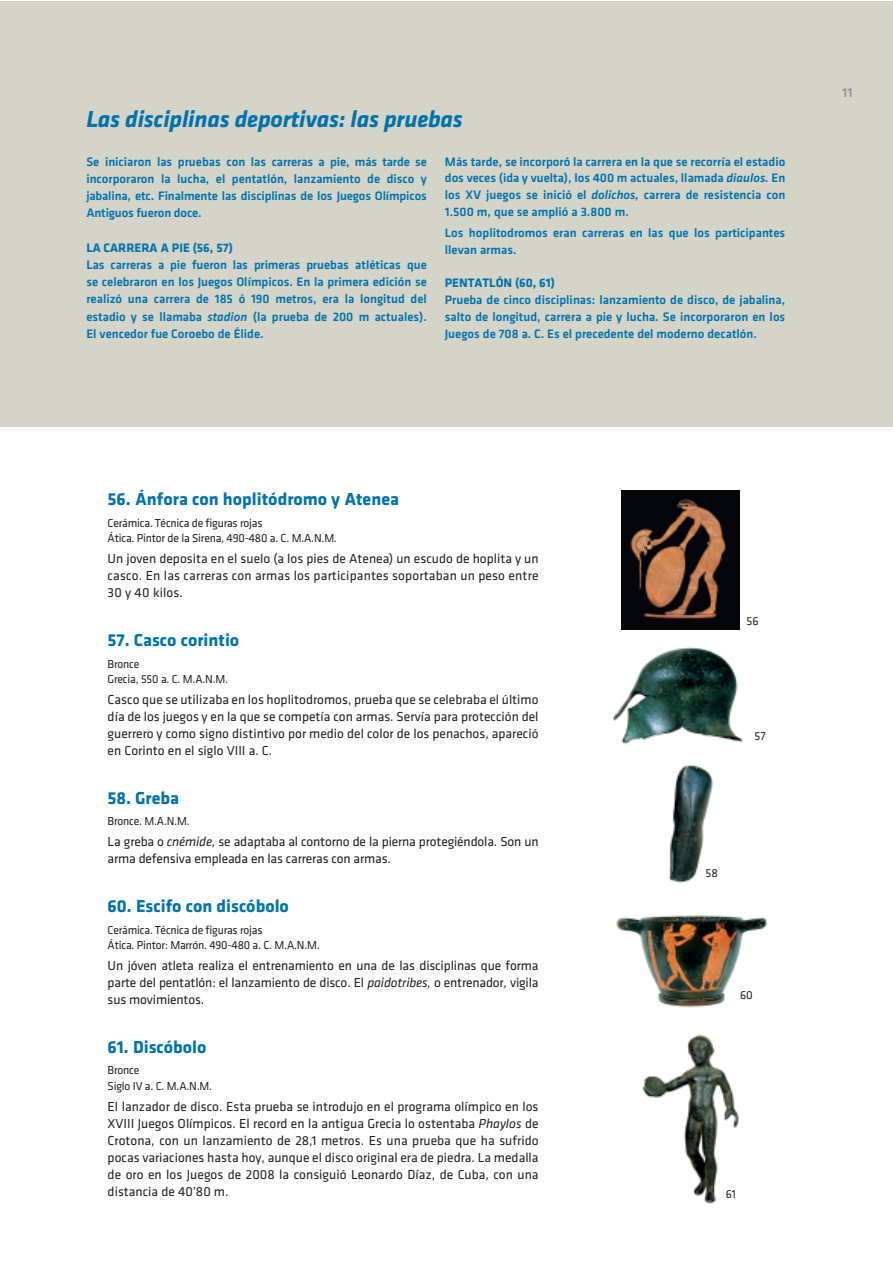
<style>
.page{position:relative;width:893px;height:1263px;background:#fff}
.page>*{position:absolute;margin:0;border:0;box-sizing:border-box;transform-origin:0 0}
.t1{font:italic 700 24px "Klavika CH";letter-spacing:-.01em;color:#0073ad}
.t2{font:700 18px "Klavika CH";color:#0073ad}
.t3{font:13.5px/17px "Klavika CH";color:#231f1f;text-align:justify}
.t4{font:500 13.5px "Klavika CH";color:#939497}
.t5{font:500 12.75px/17.2px "Klavika CH";color:#0073ad;text-align:justify}
.t6{font:700 12.75px "Klavika CH";color:#0073ad}
.t7{font:12px/15px "Klavika CH";letter-spacing:-.015em;color:#231f1f}
.s1{font-style:italic}
</style>
<div class="page">
<div style="left:0;top:2px;width:892px;height:425px;background:#d5d4c8"></div>
<img style="left:621px;top:490px;width:118px;height:139px">
<img style="left:612px;top:647px;width:131px;height:97px">
<img style="left:668px;top:765px;width:45px;height:118px">
<img style="left:616px;top:915px;width:152px;height:93px">
<img style="left:642px;top:1034px;width:97px;height:170px">
<h1 class="t1" style="left:86px;top:110px;width:378px">Las disciplinas deportivas: las pruebas</h1>
<p class="t5" style="left:86px;top:154px;width:342px">Se iniciaron las pruebas con las carreras a pie, más tarde se incorporaron la lucha, el pentatlón, lanzamiento de disco y jabalina, etc. Finalmente las disciplinas de los Juegos Olímpicos Antiguos fueron doce.</p>
<p class="t6" style="left:86px;top:243px;width:148px">LA CARRERA A PIE (56, 57)</p>
<p class="t5" style="left:86px;top:257px;width:342px">Las carreras a pie fueron las primeras pruebas atléticas que se celebraron en los Juegos Olímpicos. En la primera edición se realizó una carrera de 185 ó 190 metros, era la longitud del estadio y se llamaba <span class="s1">stadion</span> (la prueba de 200 m actuales).<br>El vencedor fue Coroebo de Élide.</p>
<p class="t5" style="left:445px;top:154px;width:342px;line-height:16.8px">Más tarde, se incorporó la carrera en la que se recorría el estadio dos veces (ida y vuelta), los 400 m actuales, llamada <span class="s1">diaulos.</span> En los XV juegos se inició el <span class="s1">dolichos,</span> carrera de resistencia con 1.500 m, que se amplió a 3.800 m.</p>
<p class="t5" style="left:445px;top:226px;width:342px;line-height:16.8px">Los hoplitodromos eran carreras en las que los participantes llevan armas.</p>
<p class="t6" style="left:445px;top:278px;width:112px">PENTATLÓN (60, 61)</p>
<p class="t5" style="left:445px;top:293px;width:342px;line-height:16.8px">Prueba de cinco disciplinas: lanzamiento de disco, de jabalina, salto de longitud, carrera a pie y lucha. Se incorporaron en los Juegos de 708 a. C. Es el precedente del moderno decatlón.</p>
<p class="t4" style="left:842px;top:87px;width:12px">11</p>
<h2 class="t2" style="left:108px;top:493px;width:293px">56. Ánfora con hoplitódromo y Atenea</h2>
<p class="t7" style="left:108px;top:517px;width:231px">Cerámica. Técnica de figuras rojas<br>Ática. Pintor de la Sirena, 490-480 a. C. M.A.N.M.</p>
<p class="t3" style="left:108px;top:551px;width:432px">Un joven deposita en el suelo (a los pies de Atenea) un escudo de hoplita y un casco. En las carreras con armas los participantes soportaban un peso entre 30 y 40 kilos.</p>
<h2 class="t2" style="left:108px;top:633px;width:133px">57. Casco corintio</h2>
<p class="t7" style="left:108px;top:657px;width:122px">Bronce<br>Grecia, 550 a. C. M.A.N.M.</p>
<p class="t3" style="left:108px;top:692px;width:432px">Casco que se utilizaba en los hoplitodromos, prueba que se celebraba el último día de los juegos y en la que se competía con armas. Servía para protección del guerrero y como signo distintivo por medio del color de los penachos, apareció en Corinto en el siglo VIII a. C.</p>
<h2 class="t2" style="left:108px;top:791px;width:73px">58. Greba</h2>
<p class="t7" style="left:108px;top:815px;width:84px">Bronce. M.A.N.M.</p>
<p class="t3" style="left:108px;top:835px;width:432px">La greba o <span class="s1">cnémide,</span> se adaptaba al contorno de la pierna protegiéndola. Son un arma defensiva empleada en las carreras con armas.</p>
<h2 class="t2" style="left:108px;top:899px;width:183px">60. Escifo con discóbolo</h2>
<p class="t7" style="left:108px;top:923px;width:214px">Cerámica. Técnica de figuras rojas<br>Ática. Pintor: Marrón. 490-480 a. C. M.A.N.M.</p>
<p class="t3" style="left:108px;top:958px;width:432px">Un jóven atleta realiza el entrenamiento en una de las disciplinas que forma parte del pentatlón: el lanzamiento de disco. El <span class="s1">paidotribes,</span> o entrenador, vigila sus movimientos.</p>
<h2 class="t2" style="left:108px;top:1040px;width:100px">61. Discóbolo</h2>
<p class="t7" style="left:108px;top:1064px;width:106px">Bronce<br>Siglo IV a. C. M.A.N.M.</p>
<p class="t3" style="left:108px;top:1099px;width:432px">El lanzador de disco. Esta prueba se introdujo en el programa olímpico en los XVIII Juegos Olímpicos. El record en la antigua Grecia lo ostentaba <span class="s1">Phaylos</span> de Crotona, con un lanzamiento de 28,1 metros. Es una prueba que ha sufrido pocas variaciones hasta hoy, aunque el disco original era de piedra. La medalla de oro en los Juegos de 2008 la consiguió Leonardo Díaz, de Cuba, con una distancia de 40’80 m.</p>
<p class="t7" style="left:746px;top:614px;width:14px">56</p>
<p class="t7" style="left:754px;top:730px;width:13px">57</p>
<p class="t7" style="left:705px;top:867px;width:14px">58</p>
<p class="t7" style="left:740px;top:989px;width:14px">60</p>
<p class="t7" style="left:725px;top:1188px;width:12px">61</p>
</div>
